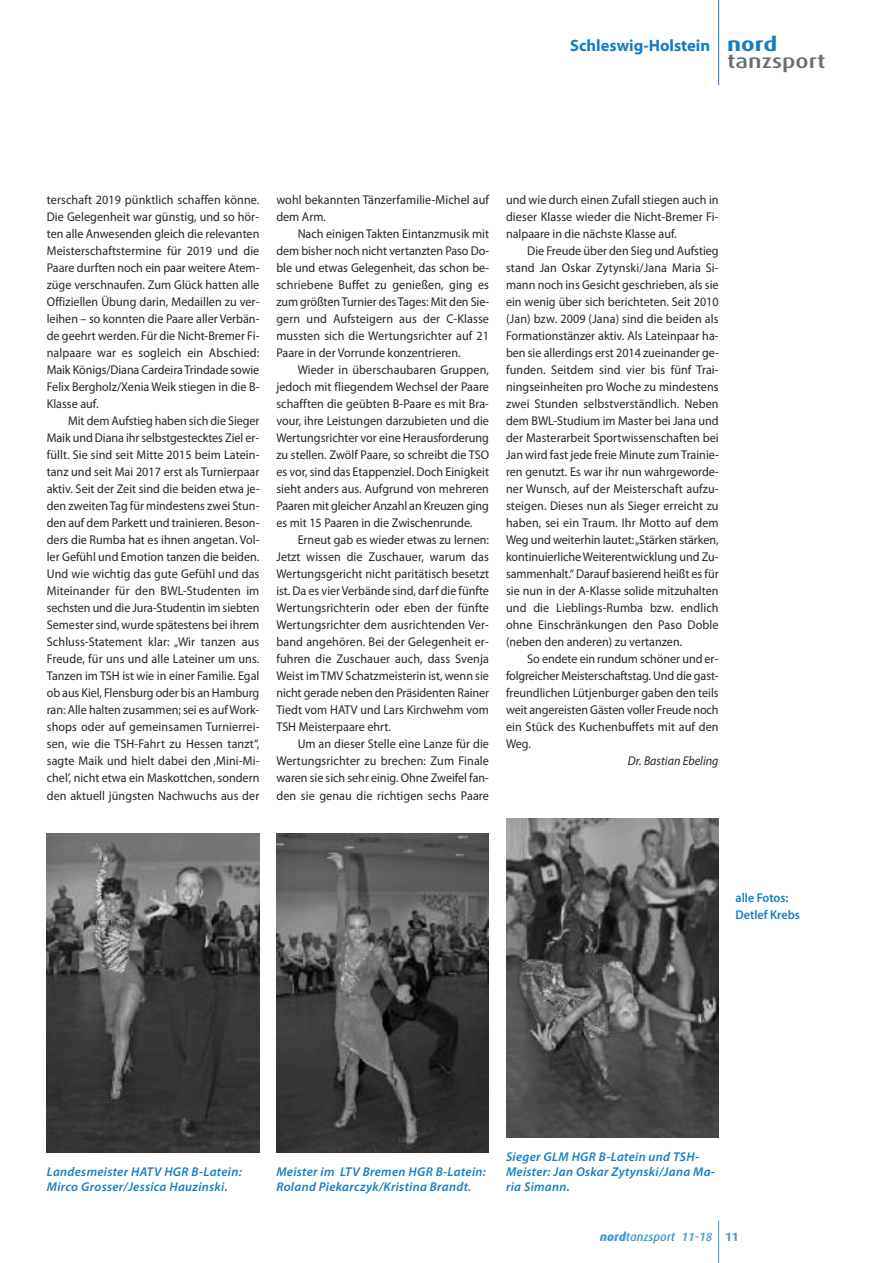
<style>
.page{position:relative;width:893px;height:1263px;background:#fff}
.page>*{position:absolute;margin:0;border:0;box-sizing:border-box;transform-origin:0 0}
.t1{font:500 19.5px "Dax";color:#6c6d70;scale:1.25 1}
.t2{font:700 19.5px "Dax";color:#177dc2;scale:1.25 1}
.t3{font:700 16.5px "Myriad Pro";color:#177dc2}
.t4{font:12.75px/17px "Myriad Pro";color:#272526;text-align:justify;scale:.95 1}
.t5{font:italic 600 12.75px/14.9px "Myriad Pro";letter-spacing:.025em;color:#177dc2}
.t6{font:600 12.75px/17px "Myriad Pro";color:#177dc2;scale:.95 1}
.t7{font:italic 12.75px "Myriad Pro";color:#272526;scale:.95 1}
.t8{font:italic 500 12px "Dax";color:#4697ce}
.s1{font-weight:800}
.s2{font-weight:700;font-style:normal}
</style>
<div class="page">
<hr style="left:718px;top:1220px;width:1px;height:43px;background:#4697ce">
<hr style="left:718px;top:0;width:1px;height:85px;background:#177dc2">
<img style="left:47px;top:834px;width:212px;height:318px">
<img style="left:276px;top:834px;width:213px;height:318px">
<img style="left:506px;top:819px;width:213px;height:319px">
<p class="t3" style="left:570px;top:39px;width:141px">Schleswig-Holstein</p>
<h1 class="t2" style="left:727px;top:34px;width:42px">nord</h1>
<h1 class="t1" style="left:727px;top:50px;width:80px">tanzsport</h1>
<p class="t4" style="left:47px;top:192px;width:225px">terschaft 2019 pünktlich schaffen könne.<br>Die Gelegenheit war günstig, und so hör&shy;ten alle Anwesenden gleich die relevanten Meisterschaftstermine für 2019 und die Paare durften noch ein paar weitere Atem&shy;züge verschnaufen. Zum Glück hatten alle Offiziellen Übung darin, Medaillen zu ver&shy;leihen – so konnten die Paare aller Verbän&shy;de geehrt werden. Für die Nicht-Bremer Fi&shy;nalpaare war es sogleich ein Abschied:<br>Maik Königs/Diana Cardeira Trindade sowie Felix Bergholz/Xenia Weik stiegen in die B-Klasse auf.</p>
<p class="t4" style="left:47px;top:413px;width:226px;text-indent:21px">Mit dem Aufstieg haben sich die Sieger Maik und Diana ihr selbstgestecktes Ziel er&shy;füllt. Sie sind seit Mitte 2015 beim Latein&shy;tanz und seit Mai 2017 erst als Turnierpaar aktiv. Seit der Zeit sind die beiden etwa je&shy;den zweitenTag für mindestens zwei Stun&shy;den auf dem Parkett und trainieren. Beson&shy;ders die Rumba hat es ihnen angetan. Vol&shy;ler Gefühl und Emotion tanzen die beiden.<br>Und wie wichtig das gute Gefühl und das Miteinander für den BWL-Studenten im sechsten und die Jura-Studentin im siebten Semester sind, wurde spätestens bei ihrem Schluss-Statement klar: „Wir tanzen aus Freude, für uns und alle Lateiner um uns.<br>Tanzen im TSH ist wie in einer Familie. Egal ob aus Kiel, Flensburg oder bis an Hamburg ran: Alle halten zusammen; sei es auf Work&shy;shops oder auf gemeinsamen Turnierrei&shy;sen, wie die TSH-Fahrt zu Hessen tanzt“, sagte Maik und hielt dabei den ‚Mini-Mi&shy;chel‘, nicht etwa ein Maskottchen, sondern den aktuell jüngsten Nachwuchs aus der</p>
<p class="t4" style="left:276px;top:192px;width:225px">wohl bekannten Tänzerfamilie-Michel auf dem Arm.</p>
<p class="t4" style="left:276px;top:226px;width:226px;text-indent:21px">Nach einigen Takten Eintanzmusik mit dem bisher noch nicht vertanzten Paso Do&shy;ble und etwas Gelegenheit, das schon be&shy;schriebene Buffet zu genießen, ging es zum größtenTurnier des Tages: Mit den Sie&shy;gern und Aufsteigern aus der C-Klasse mussten sich die Wertungsrichter auf 21<br>Paare in der Vorrunde konzentrieren.</p>
<p class="t4" style="left:276px;top:362px;width:225px;text-indent:21px">Wieder in überschaubaren Gruppen, jedoch mit fliegendem Wechsel der Paare schafften die geübten B-Paare es mit Bra&shy;vour, ihre Leistungen darzubieten und die Wertungsrichter vor eine Herausforderung zu stellen. Zwölf Paare, so schreibt die TSO es vor, sind das Etappenziel. Doch Einigkeit sieht anders aus. Aufgrund von mehreren Paaren mit gleicher Anzahl an Kreuzen ging es mit 15 Paaren in die Zwischenrunde.</p>
<p class="t4" style="left:276px;top:533px;width:225px;text-indent:21px">Erneut gab es wieder etwas zu lernen:<br>Jetzt wissen die Zuschauer, warum das Wertungsgericht nicht paritätisch besetzt ist. Da es vier Verbände sind, darf die fünfte Wertungsrichterin oder eben der fünfte Wertungsrichter dem ausrichtenden Ver&shy;band angehören. Bei der Gelegenheit er&shy;fuhren die Zuschauer auch, dass Svenja Weist im TMV Schatzmeisterin ist, wenn sie nicht gerade neben den Präsidenten Rainer Tiedt vom HATV und Lars Kirchwehm vom TSH Meisterpaare ehrt.</p>
<p class="t4" style="left:276px;top:737px;width:225px;text-indent:21px">Um an dieser Stelle eine Lanze für die Wertungsrichter zu brechen: Zum Finale waren sie sich sehr einig. Ohne Zweifel fan&shy;den sie genau die richtigen sechs Paare</p>
<p class="t4" style="left:506px;top:192px;width:225px">und wie durch einen Zufall stiegen auch in dieser Klasse wieder die Nicht-Bremer Fi&shy;nalpaare in die nächste Klasse auf.</p>
<p class="t4" style="left:506px;top:243px;width:226px;text-indent:21px">Die Freude über den Sieg und Aufstieg stand Jan Oskar Zytynski/Jana Maria Si&shy;mann noch ins Gesicht geschrieben, als sie ein wenig über sich berichteten. Seit 2010 (Jan) bzw. 2009 (Jana) sind die beiden als Formationstänzer aktiv. Als Lateinpaar ha&shy;ben sie allerdings erst 2014 zueinander ge&shy;funden. Seitdem sind vier bis fünf Trai&shy;ningseinheiten pro Woche zu mindestens zwei Stunden selbstverständlich. Neben dem BWL-Studium im Master bei Jana und der Masterarbeit Sportwissenschaften bei Jan wird fast jede freie Minute zum Trainie&shy;ren genutzt. Es war ihr nun wahrgeworde&shy;ner Wunsch, auf der Meisterschaft aufzu&shy;steigen. Dieses nun als Sieger erreicht zu haben, sei ein Traum. Ihr Motto auf dem Weg und weiterhin lautet:„Stärken stärken, kontinuierlicheWeiterentwicklung und Zu&shy;sammenhalt.“ Darauf basierend heißt es für sie nun in der A-Klasse solide mitzuhalten und die Lieblings-Rumba bzw. endlich ohne Einschränkungen den Paso Doble (neben den anderen) zu vertanzen.</p>
<p class="t4" style="left:506px;top:652px;width:225px;text-indent:21px">So endete ein rundum schöner und er&shy;folgreicher Meisterschaftstag. Und die gast&shy;freundlichen Lütjenburger gaben den teils weit angereisten Gästen voller Freude noch ein Stück des Kuchenbuffets mit auf den Weg.</p>
<p class="t7" style="left:628px;top:756px;width:97px">Dr. Bastian Ebeling</p>
<p class="t6" style="left:736px;top:890px;width:69px">alle Fotos:<br>Detlef Krebs</p>
<p class="t5" style="left:47px;top:1165px;width:196px">Landesmeister HATV HGR B-Latein:<br>Mirco Grosser/Jessica Hauzinski.</p>
<p class="t5" style="left:276px;top:1165px;width:211px">Meister im LTV Bremen HGR B-Latein:<br>Roland Piekarczyk/Kristina Brandt.</p>
<p class="t5" style="left:506px;top:1150px;width:210px">Sieger GLM HGR B-Latein und TSH-<br>Meister: Jan Oskar Zytynski/Jana Ma&shy;ria Simann.</p>
<p class="t8" style="left:600px;top:1230px;width:140px"><span class="s1">nord</span>tanzsport 11-18 <span class="s2">11</span></p>
</div>
